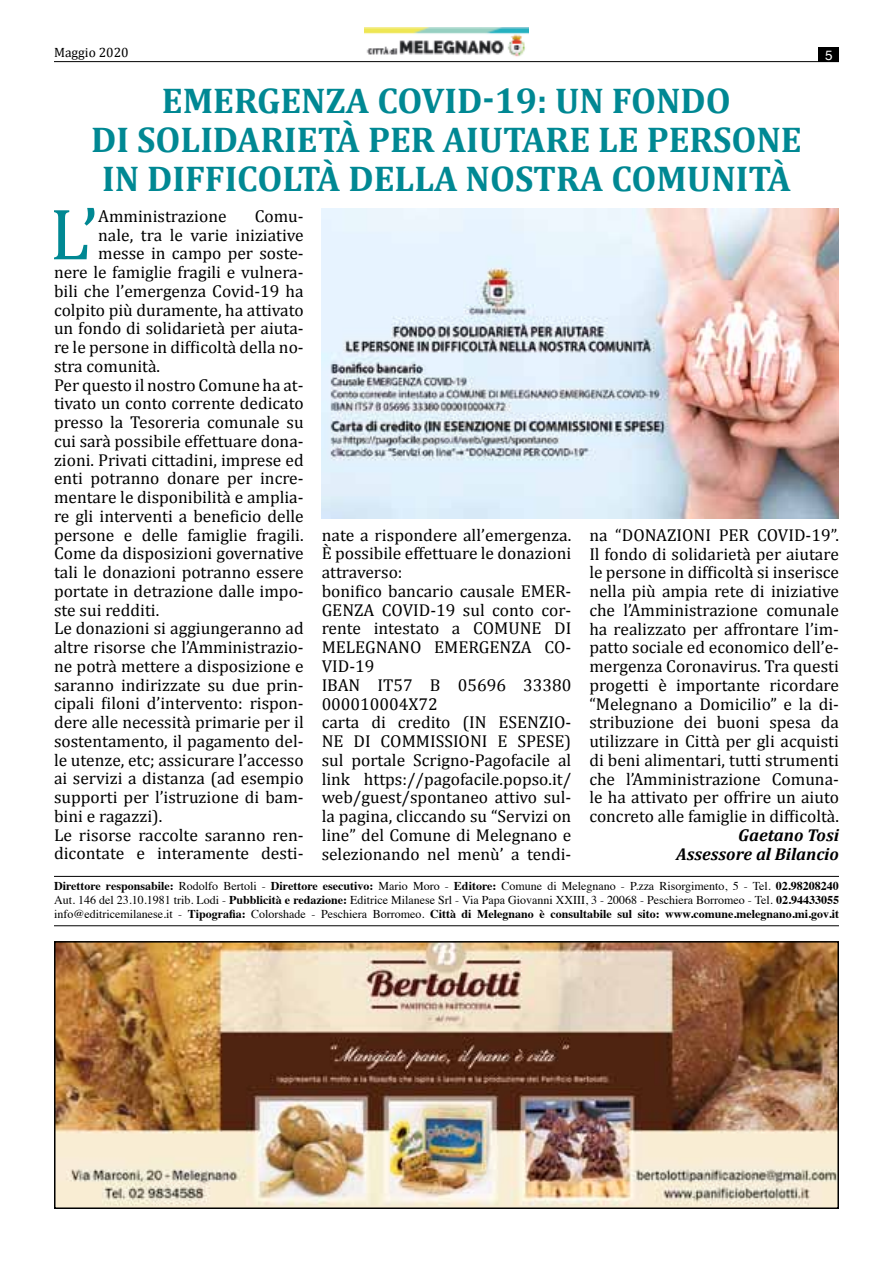
<style>
.page{position:relative;width:893px;height:1263px;background:#fff}
.page>*{position:absolute;margin:0;border:0;box-sizing:border-box;transform-origin:0 0}
.t1{font:73.5px "Cambria";color:#008893}
.t2{font:700 36px/39px "Cambria";color:#008893;text-align:center}
.t3{font:17.25px/18.8px "Cambria";color:#000}
.t4{font:italic 700 17.25px/18.8px "Cambria";color:#000;text-align:right}
.t5{font:13.5px "Cambria";color:#000}
.t6{font:13.5px "Helvetica";color:#fff}
.t7{font:12px/14.4px "Times";color:#000;text-align:justify}
.s1{font-weight:700}
</style>
<div class="page">
<hr style="left:54px;top:61px;width:785px;height:1px;background:#000">
<div style="left:819px;top:48px;width:20px;height:14px;background:#000"></div>
<img style="left:364px;top:28px;width:164px;height:29px">
<img style="left:57px;top:944px;width:779px;height:262px">
<div style="left:54px;top:941px;width:785px;height:268px;border:2px solid #000"></div>
<hr style="left:54px;top:876px;width:785px;height:1px;background:#000">
<hr style="left:54px;top:925px;width:785px;height:1px;background:#000">
<img style="left:322px;top:208px;width:517px;height:311px">
<p class="t5" style="left:54px;top:45px;width:76px">Maggio 2020</p>
<p class="t6" style="left:825px;top:45px;width:9px">5</p>
<h2 class="t2" style="left:91px;top:80px;width:712px">EMERGENZA COVID-19: UN FONDO<br>DI SOLIDARIETÀ PER AIUTARE LE PERSONE<br>IN DIFFICOLTÀ DELLA NOSTRA COMUNITÀ</h2>
<h1 class="t1" style="left:50px;top:191px;width:50px">L’</h1>
<p class="t3" style="left:98px;top:206px;width:130px">Amministrazione</p>
<p class="t3" style="left:255px;top:206px;width:50px">Comu-</p>
<p class="t3" style="left:98px;top:225px;width:207px">nale, tra le varie iniziative</p>
<p class="t3" style="left:98px;top:244px;width:207px">messe in campo per soste-</p>
<p class="t3" style="left:54px;top:263px;width:251px">nere le famiglie fragili e vulnera-</p>
<p class="t3" style="left:54px;top:281px;width:251px">bili che l’emergenza Covid-19 ha</p>
<p class="t3" style="left:54px;top:300px;width:251px">colpito più duramente, ha attivato</p>
<p class="t3" style="left:54px;top:319px;width:251px">un fondo di solidarietà per aiuta-</p>
<p class="t3" style="left:54px;top:338px;width:251px">re le persone in difficoltà della no-</p>
<p class="t3" style="left:54px;top:356px;width:108px">stra comunità.</p>
<p class="t3" style="left:54px;top:375px;width:251px">Per questo il nostro Comune ha at-</p>
<p class="t3" style="left:54px;top:394px;width:251px">tivato un conto corrente dedicato</p>
<p class="t3" style="left:54px;top:413px;width:251px">presso la Tesoreria comunale su</p>
<p class="t3" style="left:54px;top:431px;width:251px">cui sarà possibile effettuare dona-</p>
<p class="t3" style="left:54px;top:450px;width:251px">zioni. Privati cittadini, imprese ed</p>
<p class="t3" style="left:54px;top:469px;width:251px">enti potranno donare per incre-</p>
<p class="t3" style="left:54px;top:488px;width:251px">mentare le disponibilità e amplia-</p>
<p class="t3" style="left:54px;top:506px;width:251px">re gli interventi a beneficio delle</p>
<p class="t3" style="left:54px;top:525px;width:251px">persone e delle famiglie fragili.</p>
<p class="t3" style="left:54px;top:544px;width:251px">Come da disposizioni governative</p>
<p class="t3" style="left:54px;top:563px;width:251px">tali le donazioni potranno essere</p>
<p class="t3" style="left:54px;top:581px;width:251px">portate in detrazione dalle impo-</p>
<p class="t3" style="left:54px;top:600px;width:107px">ste sui redditi.</p>
<p class="t3" style="left:54px;top:619px;width:251px">Le donazioni si aggiungeranno ad</p>
<p class="t3" style="left:54px;top:638px;width:251px">altre risorse che l’Amministrazio-</p>
<p class="t3" style="left:54px;top:656px;width:251px">ne potrà mettere a disposizione e</p>
<p class="t3" style="left:54px;top:675px;width:251px">saranno indirizzate su due prin-</p>
<p class="t3" style="left:54px;top:694px;width:251px">cipali filoni d’intervento: rispon-</p>
<p class="t3" style="left:54px;top:713px;width:251px">dere alle necessità primarie per il</p>
<p class="t3" style="left:54px;top:731px;width:251px">sostentamento, il pagamento del-</p>
<p class="t3" style="left:54px;top:750px;width:251px">le utenze, etc; assicurare l’accesso</p>
<p class="t3" style="left:54px;top:769px;width:251px">ai servizi a distanza (ad esempio</p>
<p class="t3" style="left:54px;top:788px;width:251px">supporti per l’istruzione di bam-</p>
<p class="t3" style="left:54px;top:806px;width:110px">bini e ragazzi).</p>
<p class="t3" style="left:54px;top:825px;width:251px">Le risorse raccolte saranno ren-</p>
<p class="t3" style="left:54px;top:844px;width:251px">dicontate e interamente desti-</p>
<p class="t3" style="left:322px;top:525px;width:251px">nate a rispondere all’emergenza.<br>È possibile effettuare le donazioni attraverso:<br>bonifico bancario causale EMER-<br>GENZA COVID-19 sul conto cor&shy;rente intestato a COMUNE DI<br>MELEGNANO EMERGENZA CO-<br>VID-19<br>IBAN IT57 B 05696 33380<br>000010004X72<br>carta di credito (IN ESENZIO-<br>NE DI COMMISSIONI E SPESE) sul portale Scrigno-Pagofacile al link https://pagofacile.popso.it/ web/guest/spontaneo attivo sul&shy;la pagina, cliccando su “Servizi on line” del Comune di Melegnano e selezionando nel menù’ a tendi-</p>
<p class="t3" style="left:589px;top:525px;width:251px;text-align:justify">na “DONAZIONI PER COVID-19”.<br>Il fondo di solidarietà per aiutare le persone in difficoltà si inserisce nella più ampia rete di iniziative che l’Amministrazione comunale ha realizzato per affrontare l’im&shy;patto sociale ed economico dell’e&shy;mergenza Coronavirus. Tra questi progetti è importante ricordare “Melegnano a Domicilio” e la di&shy;stribuzione dei buoni spesa da utilizzare in Città per gli acquisti di beni alimentari, tutti strumenti che l’Amministrazione Comuna&shy;le ha attivato per offrire un aiuto concreto alle famiglie in difficoltà.</p>
<p class="t4" style="left:676px;top:825px;width:164px">Gaetano Tosi<br>Assessore al Bilancio</p>
<p class="t7" style="left:54px;top:877px;width:786px"><span class="s1">Direttore responsabile:</span> Rodolfo Bertoli - <span class="s1">Direttore esecutivo:</span> Mario Moro - <span class="s1">Editore:</span> Comune di Melegnano - P.zza Risorgimento, 5 - Tel. <span class="s1">02.98208240<br></span>Aut. 146 del 23.10.1981 trib. Lodi - <span class="s1">Pubblicità e redazione:</span> Editrice Milanese Srl - Via Papa Giovanni XXIII, 3 - 20068 - Peschiera Borromeo - Tel. <span class="s1">02.94433055 </span>info@editricemilanese.it - <span class="s1">Tipografia:</span> Colorshade - Peschiera Borromeo. <span class="s1">Città di Melegnano è consultabile sul sito: www.comune.melegnano.mi.gov.it</span></p>
</div>
